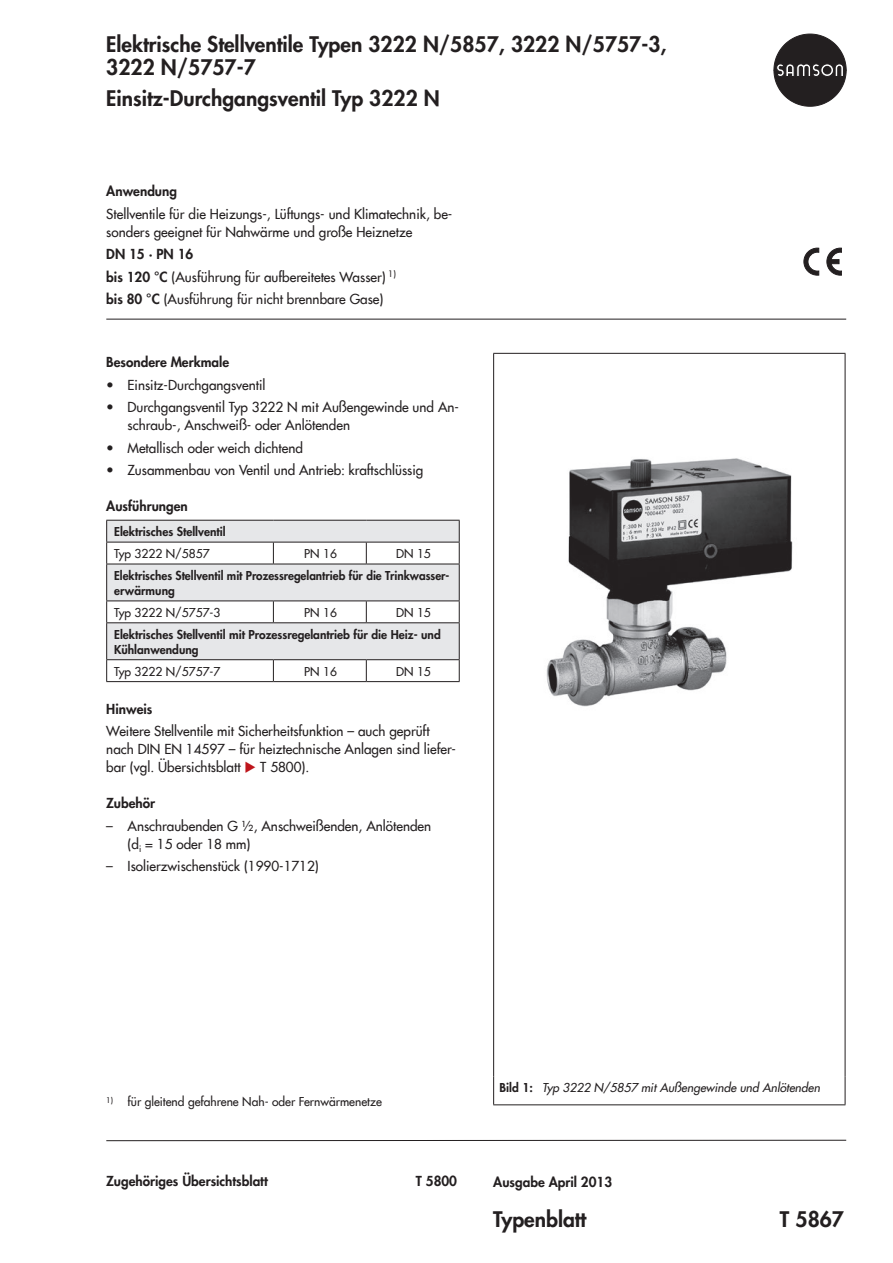
<style>
.page{position:relative;width:893px;height:1263px;background:#fff}
.page>*{position:absolute;margin:0;border:0;box-sizing:border-box;transform-origin:0 0}
.t1{font:800 21px/22.5px "Futura Com";color:#231f20}
.t2{font:500 13.5px/18px "Futura Com";color:#231f20}
.t3{font:800 13.5px "Futura Com";color:#231f20}
.t4{font:800 12px/15px "Futura Com";color:#231f20}
.t5{font:500 12px "Futura Com";color:#231f20}
.t6{font:italic 500 12px "Futura Com";color:#231f20}
.s1{font-weight:800}
.s2{font-family:"Futura";font-weight:400}
.s3{color:#be151b}
.s4{font-weight:800;font-style:normal}
</style>
<div class="page">
<svg style="left:774px;top:34px;width:72px;height:72px"></svg>
<hr style="left:106px;top:319px;width:740px;height:1px;background:#231f20">
<svg style="left:804px;top:248px;width:15px;height:27px"></svg>
<svg style="left:827px;top:248px;width:15px;height:27px"></svg>
<div style="left:829px;top:260px;width:10px;height:4px;background:#231f20;border:1px solid #231f20"></div>
<svg style="left:106px;top:1139px;width:741px;height:2px"></svg>
<svg style="left:107px;top:521px;width:352px;height:138px;fill:#e6e7e9"></svg>
<hr style="left:106px;top:520px;width:167px;height:1px;background:#231f20">
<hr style="left:273px;top:520px;width:93px;height:1px;background:#231f20">
<hr style="left:366px;top:520px;width:94px;height:1px;background:#231f20">
<hr style="left:106px;top:542px;width:167px;height:1px;background:#231f20">
<svg style="left:106px;top:521px;width:1px;height:43px"></svg>
<hr style="left:273px;top:542px;width:93px;height:1px;background:#231f20">
<svg style="left:273px;top:542px;width:1px;height:22px"></svg>
<hr style="left:366px;top:542px;width:94px;height:1px;background:#231f20">
<svg style="left:366px;top:542px;width:1px;height:22px"></svg>
<svg style="left:459px;top:521px;width:1px;height:43px"></svg>
<hr style="left:106px;top:564px;width:167px;height:1px;background:#231f20">
<hr style="left:106px;top:564px;width:1px;height:36px;background:#231f20">
<hr style="left:273px;top:564px;width:93px;height:1px;background:#231f20">
<hr style="left:366px;top:564px;width:94px;height:1px;background:#231f20">
<hr style="left:459px;top:564px;width:1px;height:36px;background:#231f20">
<hr style="left:106px;top:600px;width:167px;height:1px;background:#231f20">
<svg style="left:106px;top:601px;width:1px;height:21px"></svg>
<hr style="left:273px;top:600px;width:93px;height:1px;background:#231f20">
<svg style="left:273px;top:601px;width:1px;height:21px"></svg>
<hr style="left:366px;top:600px;width:94px;height:1px;background:#231f20">
<svg style="left:366px;top:601px;width:1px;height:21px"></svg>
<svg style="left:459px;top:601px;width:1px;height:21px"></svg>
<hr style="left:106px;top:622px;width:167px;height:1px;background:#231f20">
<hr style="left:106px;top:623px;width:1px;height:36px;background:#231f20">
<hr style="left:273px;top:622px;width:93px;height:1px;background:#231f20">
<hr style="left:366px;top:622px;width:94px;height:1px;background:#231f20">
<hr style="left:459px;top:623px;width:1px;height:36px;background:#231f20">
<hr style="left:106px;top:659px;width:167px;height:1px;background:#231f20">
<svg style="left:106px;top:660px;width:1px;height:21px"></svg>
<hr style="left:273px;top:659px;width:93px;height:1px;background:#231f20">
<svg style="left:273px;top:660px;width:1px;height:21px"></svg>
<hr style="left:366px;top:659px;width:94px;height:1px;background:#231f20">
<svg style="left:366px;top:660px;width:1px;height:21px"></svg>
<svg style="left:459px;top:660px;width:1px;height:21px"></svg>
<hr style="left:106px;top:681px;width:167px;height:1px;background:#231f20">
<hr style="left:273px;top:681px;width:93px;height:1px;background:#231f20">
<hr style="left:366px;top:681px;width:94px;height:1px;background:#231f20">
<hr style="left:493px;top:353px;width:352px;height:1px;background:#231f20">
<hr style="left:493px;top:354px;width:1px;height:722px;background:#231f20">
<hr style="left:845px;top:354px;width:1px;height:722px;background:#231f20">
<svg style="left:493px;top:1076px;width:1px;height:28px"></svg>
<svg style="left:845px;top:1076px;width:1px;height:28px"></svg>
<hr style="left:493px;top:1104px;width:352px;height:1px;background:#231f20">
<img style="left:546px;top:458px;width:247px;height:249px">
<h1 class="t1" style="left:106px;top:32px;width:562px">Elektrische Stellventile Typen 3222 N/5857, 3222 N/5757-3,<br>3222 N/5757-7</h1>
<h1 class="t1" style="left:106px;top:86px;width:335px">Einsitz-Durchgangsventil Typ 3222 N</h1>
<p class="t3" style="left:106px;top:181px;width:72px">Anwendung</p>
<p class="t2" style="left:106px;top:204px;width:348px">Stellventile für die Heizungs-, Lüftungs- und Klimatechnik, be&shy;sonders geeignet für Nahwärme und große Heiznetze</p>
<p class="t2" style="left:106px;top:242px;width:291px;line-height:22.5px"><span class="s1">DN 15 · PN 16<br>bis 120 °C</span> (Ausführung für aufbereitetes Wasser) <sup>1) </sup><span class="s1">bis 80 °C</span> (Ausführung für nicht brennbare Gase)</p>
<p class="t3" style="left:106px;top:352px;width:124px">Besondere Merkmale</p>
<p class="t2" style="left:106px;top:375px;width:161px"><span class="s2">•</span> Einsitz-Durchgangsventil</p>
<p class="t2" style="left:128px;top:397px;width:333px;text-indent:-21px"><span class="s2">•</span> Durchgangsventil Typ 3222 N mit Außengewinde und An&shy;schraub-, Anschweiß- oder Anlötenden</p>
<p class="t2" style="left:106px;top:438px;width:198px"><span class="s2">•</span> Metallisch oder weich dichtend</p>
<p class="t2" style="left:106px;top:460px;width:318px"><span class="s2">•</span> Zusammenbau von Ventil und Antrieb: kraftschlüssig</p>
<p class="t3" style="left:106px;top:496px;width:83px">Ausführungen</p>
<p class="t4" style="left:114px;top:524px;width:113px">Elektrisches Stellventil</p>
<p class="t5" style="left:114px;top:545px;width:97px">Typ 3222 N/5857</p>
<p class="t5" style="left:304px;top:545px;width:34px">PN 16</p>
<p class="t5" style="left:396px;top:545px;width:36px">DN 15</p>
<p class="t4" style="left:114px;top:567px;width:337px">Elektrisches Stellventil mit Prozessregelantrieb für die Trinkwasser&shy;erwärmung</p>
<p class="t5" style="left:114px;top:603px;width:108px">Typ 3222 N/5757-3</p>
<p class="t5" style="left:304px;top:603px;width:34px">PN 16</p>
<p class="t5" style="left:396px;top:603px;width:36px">DN 15</p>
<p class="t4" style="left:114px;top:626px;width:328px">Elektrisches Stellventil mit Prozessregelantrieb für die Heiz- und<br>Kühlanwendung</p>
<p class="t5" style="left:114px;top:662px;width:108px">Typ 3222 N/5757-7</p>
<p class="t5" style="left:304px;top:662px;width:34px">PN 16</p>
<p class="t5" style="left:396px;top:662px;width:36px">DN 15</p>
<p class="t3" style="left:106px;top:698px;width:48px">Hinweis</p>
<p class="t2" style="left:106px;top:721px;width:351px">Weitere Stellventile mit Sicherheitsfunktion – auch geprüft nach DIN EN 14597 – für heiztechnische Anlagen sind liefer&shy;bar (vgl. Übersichtsblatt <span class="s3">◆</span> T 5800).</p>
<p class="t3" style="left:106px;top:793px;width:50px">Zubehör</p>
<p class="t2" style="left:128px;top:816px;width:305px;text-indent:-21px"><span class="s2">–</span> Anschraubenden G ½, Anschweißenden, Anlötenden (d<sub>i</sub> = 15 oder 18 mm)</p>
<p class="t2" style="left:106px;top:856px;width:214px"><span class="s2">–</span> Isolierzwischenstück (1990-1712)</p>
<p class="t5" style="left:106px;top:1092px;width:277px"><sup>1)</sup> für gleitend gefahrene Nah- oder Fernwärmenetze</p>
<p class="t6" style="left:500px;top:1079px;width:322px"><span class="s4">Bild 1:</span> Typ 3222 N/5857 mit Außengewinde und Anlötenden</p>
<p class="t3" style="left:106px;top:1171px;width:163px">Zugehöriges Übersichtsblatt</p>
<p class="t3" style="left:416px;top:1171px;width:43px">T 5800</p>
<p class="t3" style="left:493px;top:1172px;width:120px">Ausgabe April 2013</p>
<h1 class="t1" style="left:493px;top:1207px;width:95px">Typenblatt</h1>
<h1 class="t1" style="left:780px;top:1207px;width:66px">T 5867</h1>
</div>
